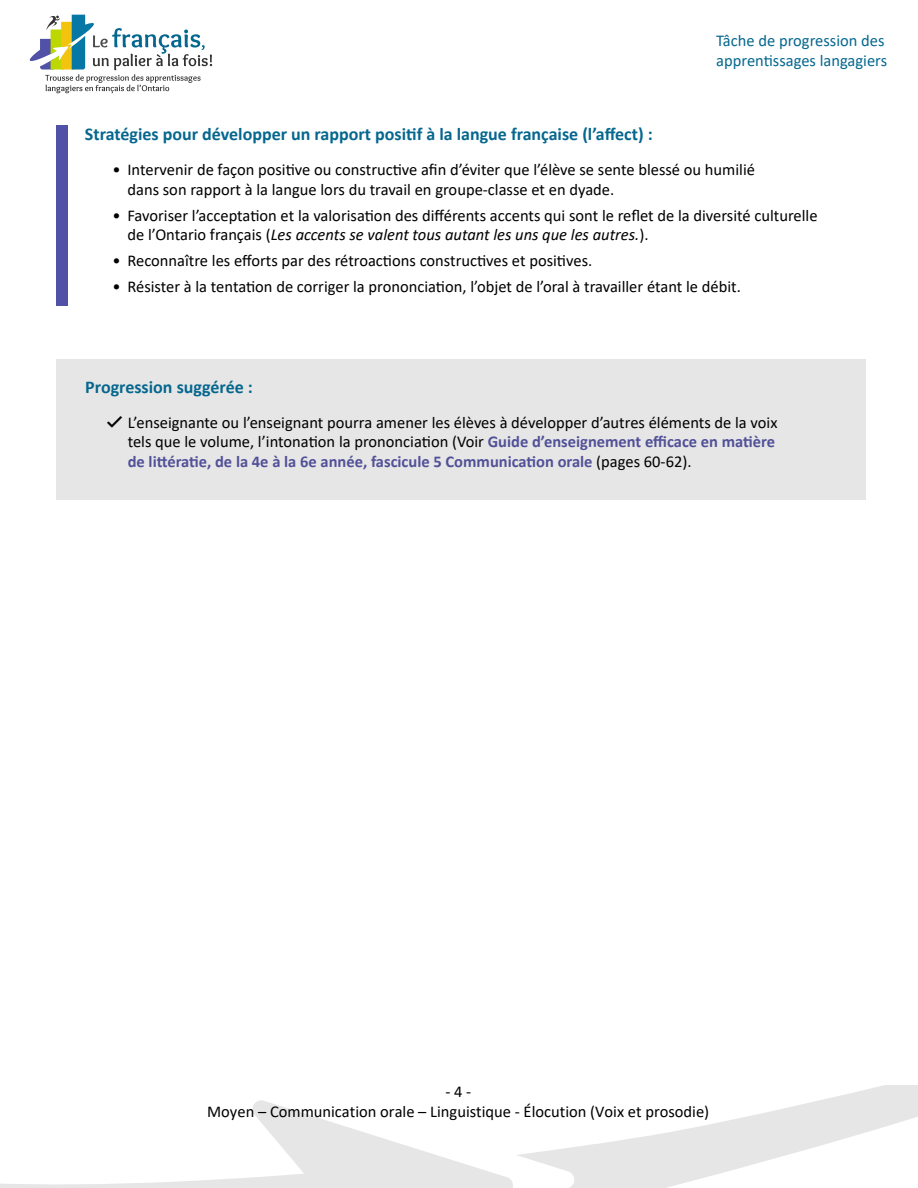
<style>
.page{position:relative;width:918px;height:1188px;background:#fff}
.page>*{position:absolute;margin:0;border:0;box-sizing:border-box;transform-origin:0 0}
.Titre_2_-_bleu{font:700 18px "Calibri";color:#05678e}
.Puce_1{font:16.5px/19.5px "Calibri";color:#000}
.Puce_1_check{font:16.5px/19.5px "Calibri";color:#000;text-align:center}
.t1{font:16.5px/19.5px "Calibri";color:#05678e}
.s1{font-style:italic}
.s2{font-weight:700;color:#515198}
</style>
<div class="page">
<svg style="left:0;top:1100px;width:511px;height:88px"></svg>
<svg style="left:511px;top:1085px;width:407px;height:103px"></svg>
<svg style="left:30px;top:15px;width:182px;height:78px"></svg>
<div style="left:56px;top:359px;width:810px;height:140px;background:#e7e6e6"></div>
<div style="left:56px;top:126px;width:11px;height:180px;background:#5151a8"></div>
<p class="t1" style="left:716px;top:31px;width:172px">Tâche de progression des apprentissages langagiers</p>
<h2 class="Titre_2_-_bleu" style="left:85px;top:122px;width:569px">Stratégies pour développer un rapport positif à la langue française (l’affect) :</h2>
<p class="Puce_1" style="left:127px;top:160px;width:629px;text-indent:-15px">• Intervenir de façon positive ou constructive afin d’éviter que l’élève se sente blessé ou humilié dans son rapport à la langue lors du travail en groupe-classe et en dyade.</p>
<p class="Puce_1" style="left:127px;top:205px;width:692px;text-indent:-15px">• Favoriser l’acceptation et la valorisation des différents accents qui sont le reflet de la diversité culturelle de l’Ontario français (<span class="s1">Les accents se valent tous autant les uns que les autres.</span>).</p>
<p class="Puce_1" style="left:113px;top:250px;width:481px">• Reconnaître les efforts par des rétroactions constructives et positives.</p>
<p class="Puce_1" style="left:113px;top:276px;width:630px">• Résister à la tentation de corriger la prononciation, l’objet de l’oral à travailler étant le débit.</p>
<h2 class="Titre_2_-_bleu" style="left:85px;top:374px;width:169px">Progression suggérée :</h2>
<p class="Puce_1_check" style="left:128px;top:412px;width:651px;text-align:left">L’enseignante ou l’enseignant pourra amener les élèves à développer d’autres éléments de la voix tels que le volume, l’intonation la prononciation (Voir <span class="s2">Guide d’enseignement efficace en matière de littératie, de la 4e à la 6e année, fascicule 5 Communication orale</span> (pages 60-62).</p>
<p class="Puce_1_check" style="left:207px;top:1082px;width:504px">-4 -<br>Moyen – Communication orale – Linguistique - Élocution (Voix et prosodie)</p>
</div>
